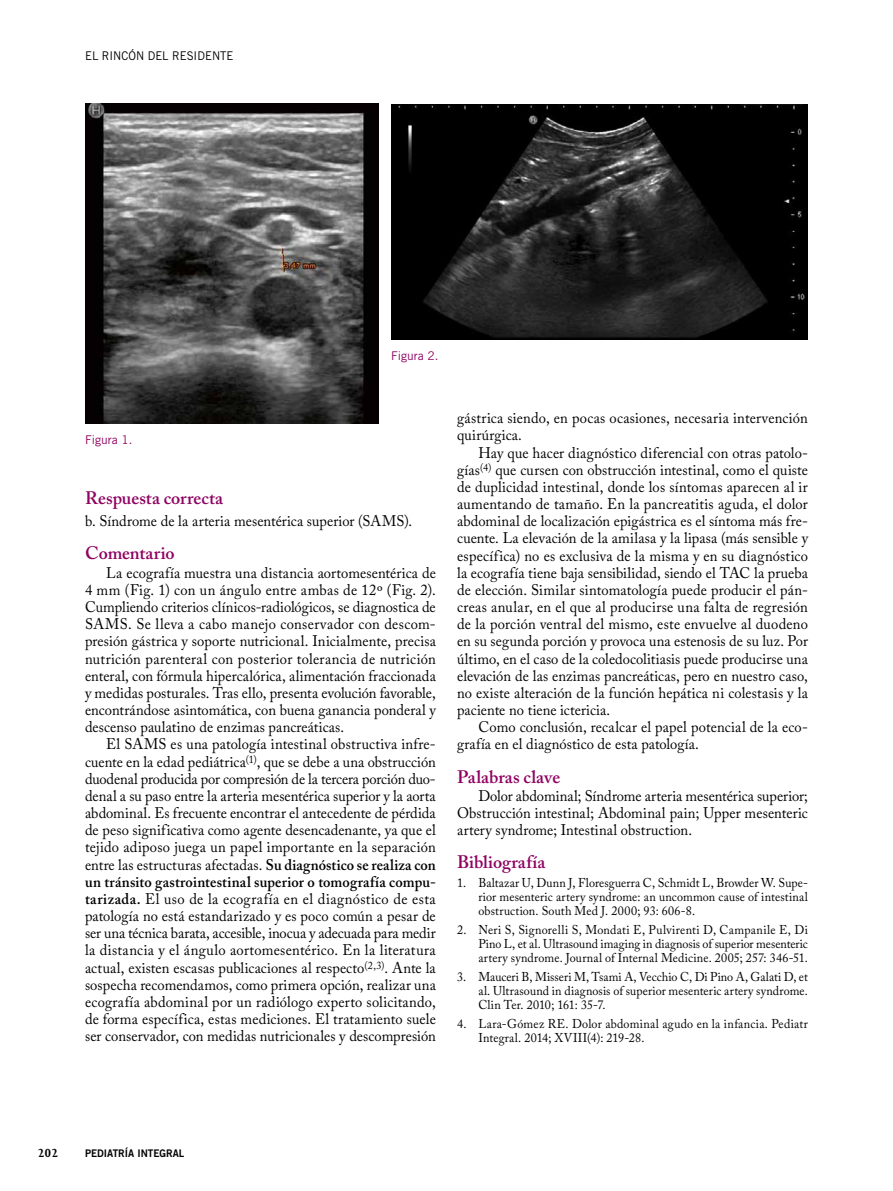
<style>
.page{position:relative;width:893px;height:1191px;background:#fff}
.page>*{position:absolute;margin:0;border:0;box-sizing:border-box;transform-origin:0 0}
.t1{font:600 18px "Adobe Caslon Pro";letter-spacing:.005em;color:#8f0362}
.t2{font:15.3px/17.1px "Adobe Caslon Pro";letter-spacing:.005em;color:#000;text-align:justify;scale:.95 1}
.t3{font:700 13.5px "Joanna MT Std";color:#000;scale:.95 1}
.t4{font:12.75px/14.2px "Adobe Caslon Pro";letter-spacing:.015em;color:#000;text-align:justify;scale:.95 1}
.t5{font:12px "Trade Gothic";color:#000;scale:.95 1}
.t6{font:12px "Trade Gothic";color:#8f0362}
.t7{font:10.5px "Trade Gothic Bold Two";color:#000;scale:.95 1}
.s1{font-weight:600}
</style>
<div class="page">
<img style="left:85px;top:104px;width:293px;height:319px">
<img style="left:391px;top:104px;width:417px;height:236px">
<p class="t5" style="left:85px;top:49px;width:158px">EL RINCÓN DEL RESIDENTE</p>
<p class="t6" style="left:391px;top:348px;width:49px">FIGURA 2.</p>
<p class="t6" style="left:85px;top:432px;width:49px">FIGURA 1.</p>
<p class="t1" style="left:85px;top:487px;width:139px">Respuesta correcta</p>
<p class="t2" style="left:85px;top:512px;width:346px">b. Síndrome de la arteria mesentérica superior (SAMS).</p>
<p class="t1" style="left:85px;top:542px;width:91px">Comentario</p>
<p class="t2" style="left:85px;top:564px;width:371px;text-indent:21px">La ecografía muestra una distancia aortomesentérica de 4 mm (Fig. 1) con un ángulo entre ambas de 12º (Fig. 2).<br>Cumpliendo criterios clínicos-radiológicos, se diagnostica de SAMS. Se lleva a cabo manejo conservador con descom&shy;presión gástrica y soporte nutricional. Inicialmente, precisa nutrición parenteral con posterior tolerancia de nutrición enteral, con fórmula hipercalórica, alimentación fraccionada y medidas posturales. Tras ello, presenta evolución favorable, encontrándose asintomática, con buena ganancia ponderal y descenso paulatino de enzimas pancreáticas.</p>
<p class="t2" style="left:85px;top:735px;width:371px;text-indent:21px">El SAMS es una patología intestinal obstructiva infre&shy;cuente en la edad pediátrica<sup>(1)</sup>, que se debe a una obstrucción duodenal producida por compresión de la tercera porción duo&shy;denal a su paso entre la arteria mesentérica superior y la aorta abdominal. Es frecuente encontrar el antecedente de pérdida de peso significativa como agente desencadenante, ya que el tejido adiposo juega un papel importante en la separación entre las estructuras afectadas. <span class="s1">Su diagnóstico se realiza con un tránsito gastrointestinal superior o tomografía compu&shy;tarizada.</span> El uso de la ecografía en el diagnóstico de esta patología no está estandarizado y es poco común a pesar de ser una técnica barata, accesible, inocua y adecuada para medir la distancia y el ángulo aortomesentérico. En la literatura actual, existen escasas publicaciones al respecto<sup>(2,3)</sup>. Ante la sospecha recomendamos, como primera opción, realizar una ecografía abdominal por un radiólogo experto solicitando, de forma específica, estas mediciones. El tratamiento suele ser conservador, con medidas nutricionales y descompresión</p>
<p class="t2" style="left:457px;top:409px;width:371px">gástrica siendo, en pocas ocasiones, necesaria intervención quirúrgica.</p>
<p class="t2" style="left:457px;top:444px;width:371px;text-indent:21px">Hay que hacer diagnóstico diferencial con otras patolo&shy;gías<sup>(4)</sup> que cursen con obstrucción intestinal, como el quiste de duplicidad intestinal, donde los síntomas aparecen al ir aumentando de tamaño. En la pancreatitis aguda, el dolor abdominal de localización epigástrica es el síntoma más fre&shy;cuente. La elevación de la amilasa y la lipasa (más sensible y específica) no es exclusiva de la misma y en su diagnóstico la ecografía tiene baja sensibilidad, siendo el TAC la prueba de elección. Similar sintomatología puede producir el pán&shy;creas anular, en el que al producirse una falta de regresión de la porción ventral del mismo, este envuelve al duodeno en su segunda porción y provoca una estenosis de su luz. Por último, en el caso de la coledocolitiasis puede producirse una elevación de las enzimas pancreáticas, pero en nuestro caso, no existe alteración de la función hepática ni colestasis y la paciente no tiene ictericia.</p>
<p class="t2" style="left:457px;top:718px;width:371px;text-indent:21px">Como conclusión, recalcar el papel potencial de la eco&shy;grafía en el diagnóstico de esta patología.</p>
<p class="t1" style="left:457px;top:765px;width:105px">Palabras clave</p>
<p class="t2" style="left:457px;top:787px;width:371px;text-indent:21px">Dolor abdominal; Síndrome arteria mesentérica superior; Obstrucción intestinal; Abdominal pain; Upper mesenteric artery syndrome; Intestinal obstruction.</p>
<p class="t1" style="left:457px;top:851px;width:90px">Bibliografía</p>
<p class="t4" style="left:478px;top:875px;width:348px;text-indent:-21px">1. Baltazar U, Dunn J, Floresguerra C, Schmidt L, Browder W. Supe&shy;rior mesenteric artery syndrome: an uncommon cause of intestinal obstruction. South Med J. 2000; 93: 606-8.</p>
<p class="t4" style="left:478px;top:922px;width:348px;text-indent:-21px">2. Neri S, Signorelli S, Mondati E, Pulvirenti D, Campanile E, Di Pino L, et al. Ultrasound imaging in diagnosis of superior mesenteric artery syndrome. Journal of Internal Medicine. 2005; 257: 346-51.</p>
<p class="t4" style="left:478px;top:969px;width:348px;text-indent:-21px">3. Mauceri B, Misseri M, Tsami A, Vecchio C, Di Pino A, Galati D, et al. Ultrasound in diagnosis of superior mesenteric artery syndrome.<br>Clin Ter. 2010; 161: 35-7.</p>
<p class="t4" style="left:478px;top:1016px;width:348px;text-indent:-21px">4. Lara-Gómez RE. Dolor abdominal agudo en la infancia. Pediatr<br>Integral. 2014; XVIII(4): 219-28.</p>
<p class="t3" style="left:38px;top:1145px;width:23px">202</p>
<p class="t7" style="left:85px;top:1146px;width:106px">PEDIATRÍA INTEGRAL</p>
</div>
